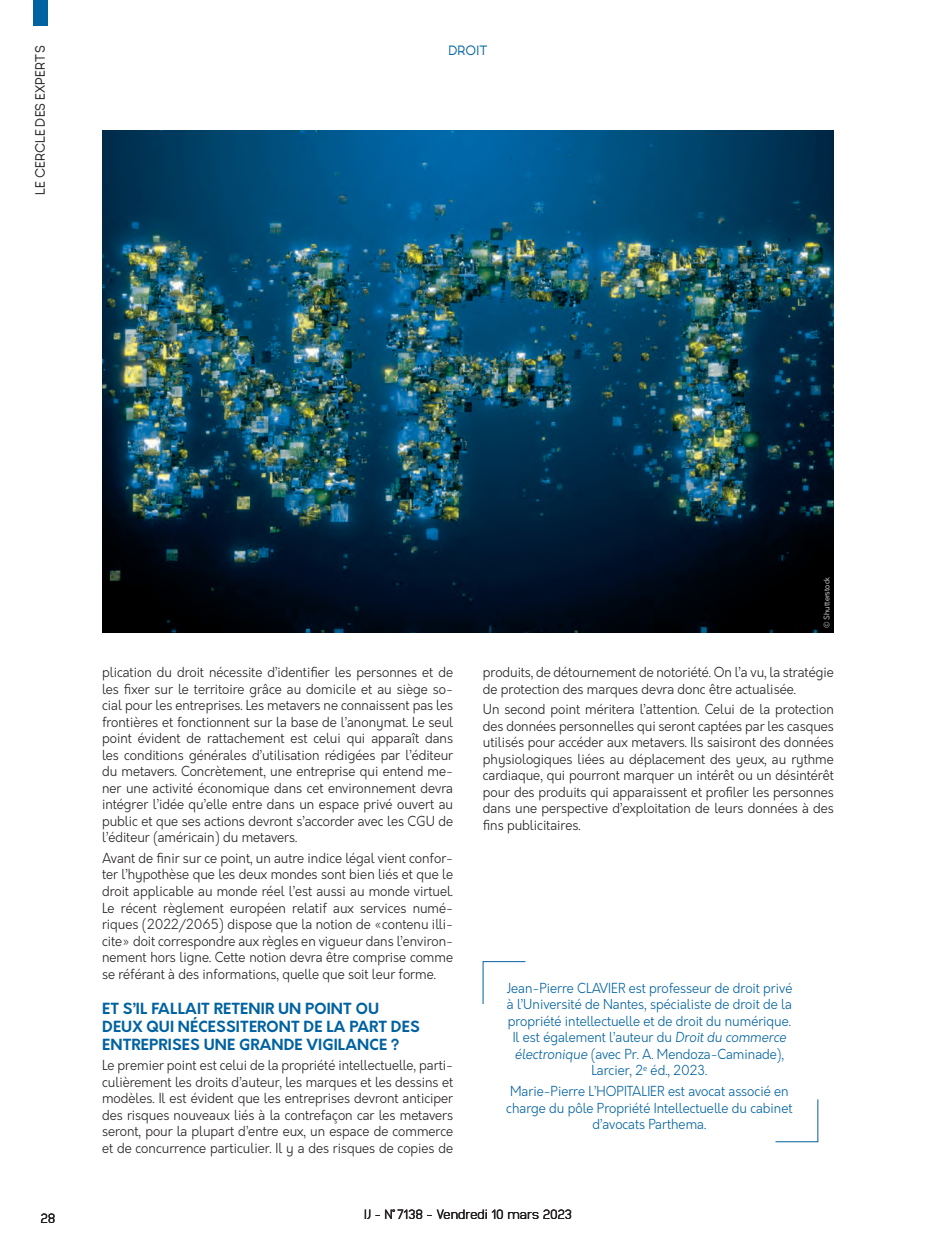
<style>
.page{position:relative;width:936px;height:1255px;background:#fff}
.page>*{position:absolute;margin:0;border:0;box-sizing:border-box;transform-origin:0 0}
.t1{font:700 15px/18px "Orkney";letter-spacing:.01em;color:#0062a0}
.t2{font:300 13.5px/16.5px "Orkney";color:#231f20;text-align:justify;scale:.95 1}
.t3{font:300 13.5px/16.5px "Orkney";color:#0062a0;text-align:center;scale:.95 1}
.t4{font:300 13.5px "Anodina";letter-spacing:-.03em;color:#231f20}
.t5{font:13.5px "Ginora Sans";letter-spacing:.015em;color:#231f20;scale:.95 1}
.t6{font:13.5px "Ginora Sans";letter-spacing:.01em;color:#0062a0;scale:.95 1}
.t7{font:300 7.5px "Orkney";color:#fff}
</style>
<div class="page">
<img style="left:102px;top:130px;width:731px;height:502px">
<div style="left:33px;top:0;width:15px;height:26px;background:#0062a0"></div>
<svg style="left:482px;top:961px;width:43px;height:43px"></svg>
<svg style="left:775px;top:1099px;width:43px;height:43px"></svg>
<p class="t5" style="left:33px;top:195px;width:159px;rotate:-90deg">LE CERCLE DES EXPERTS</p>
<p class="t6" style="left:448px;top:43px;width:43px">DROIT</p>
<p class="t7" style="left:822px;top:628px;width:52px;rotate:-90deg">© Shutterstock</p>
<p class="t2" style="left:102px;top:664px;width:371px">plication du droit nécessite d’identifier les personnes et de les fixer sur le territoire grâce au domicile et au siège so&shy;cial pour les entreprises. Les metavers ne connaissent pas les frontières et fonctionnent sur la base de l’anonymat. Le seul point évident de rattachement est celui qui apparaît dans les conditions générales d’utilisation rédigées par l’éditeur du metavers. Concrètement, une entreprise qui entend me&shy;ner une activité économique dans cet environnement devra intégrer l’idée qu’elle entre dans un espace privé ouvert au public et que ses actions devront s’accorder avec les CGU de l’éditeur (américain) du metavers.</p>
<p class="t2" style="left:102px;top:850px;width:371px">Avant de finir sur ce point, un autre indice légal vient confor&shy;ter l’hypothèse que les deux mondes sont bien liés et que le droit applicable au monde réel l’est aussi au monde virtuel.<br>Le récent règlement européen relatif aux services numé&shy;riques (2022/2065) dispose que la notion de «contenu illi&shy;cite» doit correspondre aux règles en vigueur dans l’environ&shy;nement hors ligne. Cette notion devra être comprise comme se référant à des informations, quelle que soit leur forme.</p>
<p class="t1" style="left:102px;top:999px;width:319px">ET S’IL FALLAIT RETENIR UN POINT OU<br>DEUX QUI NÉCESSITERONT DE LA PART DES<br>ENTREPRISES UNE GRANDE VIGILANCE ?</p>
<p class="t2" style="left:102px;top:1057px;width:371px">Le premier point est celui de la propriété intellectuelle, parti&shy;culièrement les droits d’auteur, les marques et les dessins et modèles. Il est évident que les entreprises devront anticiper des risques nouveaux liés à la contrefaçon car les metavers seront, pour la plupart d’entre eux, un espace de commerce et de concurrence particulier. Il y a des risques de copies de</p>
<p class="t2" style="left:483px;top:664px;width:371px">produits, de détournement de notoriété. On l’a vu, la stratégie de protection des marques devra donc être actualisée.</p>
<p class="t2" style="left:483px;top:701px;width:371px">Un second point méritera l’attention. Celui de la protection des données personnelles qui seront captées par les casques utilisés pour accéder aux metavers. Ils saisiront des données physiologiques liées au déplacement des yeux, au rythme cardiaque, qui pourront marquer un intérêt ou un désintérêt pour des produits qui apparaissent et profiler les personnes dans une perspective d’exploitation de leurs données à des fins publicitaires.</p>
<p class="t3" style="left:506px;top:980px;width:302px">Jean-Pierre CLAVIER est professeur de droit privé à l’Université de Nantes, spécialiste de droit de la propriété intellectuelle et de droit du numérique.<br>Il est également l’auteur du Droit du commerce électronique (avec Pr. A. Mendoza-Caminade), Larcier, 2<sup>e</sup> éd., 2023.</p>
<p class="t3" style="left:506px;top:1083px;width:303px">Marie-Pierre L’HOPITALIER est avocat associé en charge du pôle Propriété Intellectuelle du cabinet d’avocats Parthema.</p>
<p class="t4" style="left:40px;top:1207px;width:16px">28</p>
<p class="t4" style="left:364px;top:1204px;width:209px">IJ - N˚7138 - Vendredi 10 mars 2023</p>
</div>
